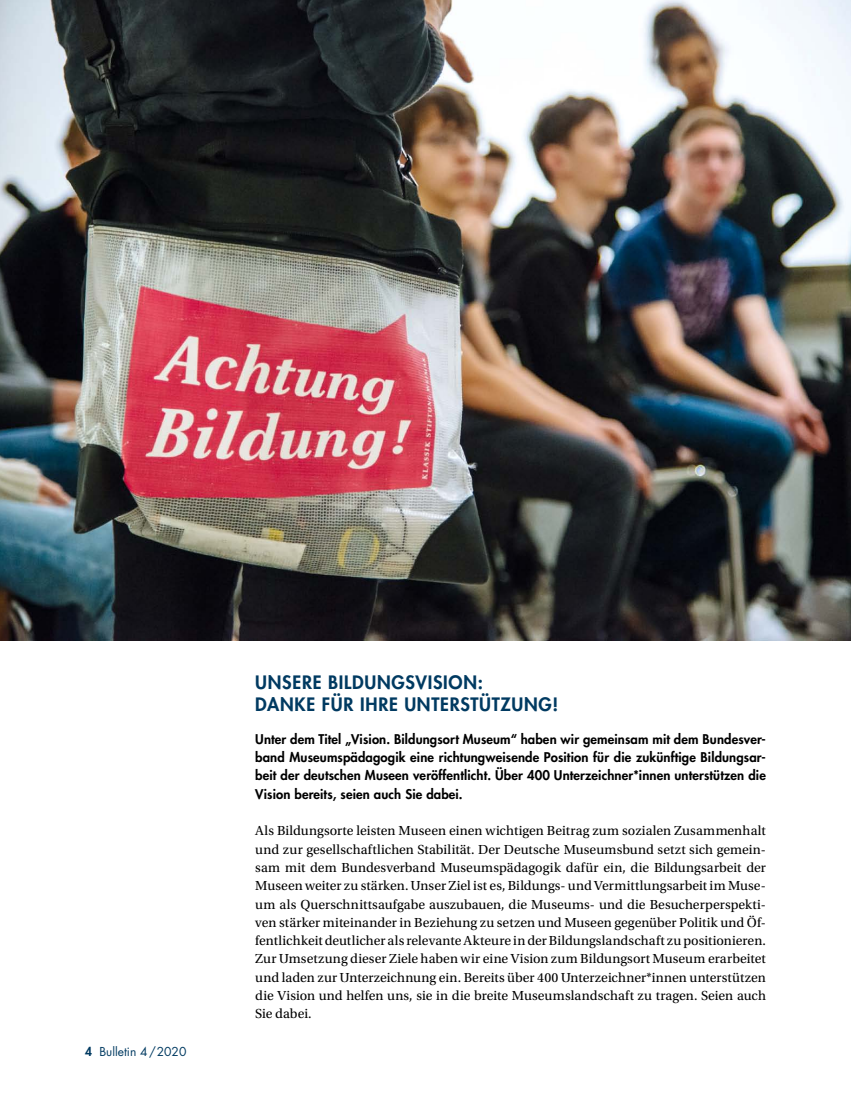
<style>
.page{position:relative;width:851px;height:1106px;background:#fff}
.page>*{position:absolute;margin:0;border:0;box-sizing:border-box;transform-origin:0 0}
.t1{font:800 18px/22.5px "Futura LT Pro";letter-spacing:.04em;color:#003a61}
.t2{font:13.8px/18.3px "Utopia Std";letter-spacing:.005em;color:#000;text-align:justify}
.t3{font:800 13.05px/18.3px "Futura LT Pro";letter-spacing:.01em;color:#000;text-align:justify}
.t4{font:12px "Futura LT Pro";color:#003a61}
.s1{font-weight:800}
</style>
<div class="page">
<img style="left:0;top:0;width:850px;height:640px">
<p class="t4" style="left:85px;top:1043px;width:103px"><span class="s1">4</span> Bulletin 4/2020</p>
<h1 class="t1" style="left:255px;top:670px;width:304px">UNSERE BILDUNGSVISION:<br>DANKE FÜR IHRE UNTERSTÜTZUNG!</h1>
<p class="t3" style="left:255px;top:729px;width:512px">Unter dem Titel „Vision. Bildungsort Museum“ haben wir gemeinsam mit dem Bundesver&shy;band Museumspädagogik eine richtungweisende Position für die zukünftige Bildungsar&shy;beit der deutschen Museen veröffentlicht. Über 400 Unterzeichner*innen unterstützen die Vision bereits, seien auch Sie dabei.</p>
<p class="t2" style="left:255px;top:822px;width:512px">Als Bildungsorte leisten Museen einen wichtigen Beitrag zum sozialen Zusammenhalt und zur gesellschaftlichen Stabilität. Der Deutsche Museumsbund setzt sich gemein&shy;sam mit dem Bundesverband Museumspädagogik dafür ein, die Bildungsarbeit der Museen weiter zu stärken. Unser Ziel ist es, Bildungs- und Vermittlungsarbeit im Muse&shy;um als Querschnittsaufgabe auszubauen, die Museums- und die Besucherperspekti&shy;ven stärker miteinander in Beziehung zu setzen und Museen gegenüber Politik und Öf&shy;fentlichkeit deutlicher als relevante Akteure in der Bildungslandschaft zu positionieren.<br>Zur Umsetzung dieser Ziele haben wir eine Vision zum Bildungsort Museum erarbeitet und laden zur Unterzeichnung ein. Bereits über 400 Unterzeichner*innen unterstützen die Vision und helfen uns, sie in die breite Museumslandschaft zu tragen. Seien auch Sie dabei.</p>
</div>
